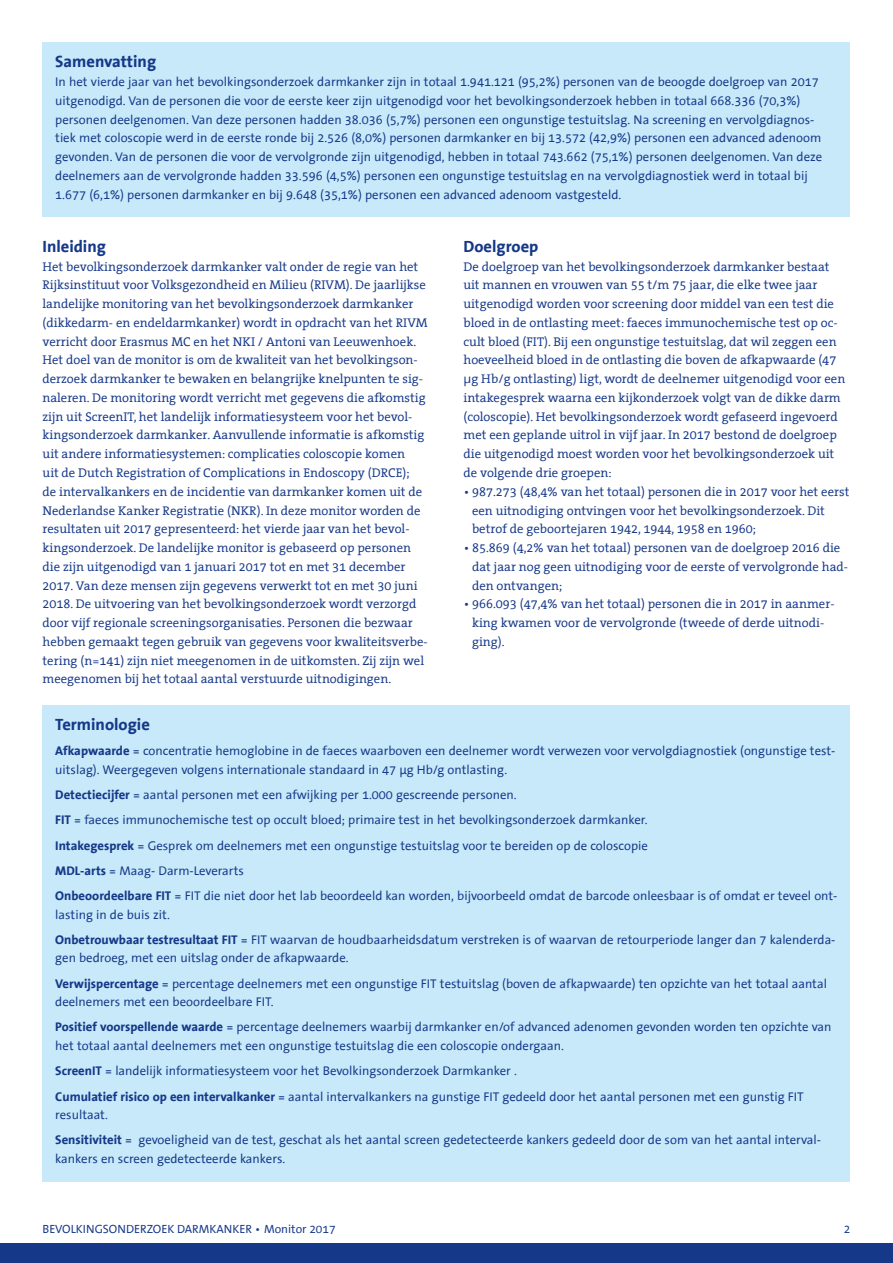
<style>
.page{position:relative;width:893px;height:1263px;background:#fff}
.page>*{position:absolute;margin:0;border:0;box-sizing:border-box;transform-origin:0 0}
.t1{font:700 16.5px "The Sans Office";color:#153889}
.t2{font:12.75px/18.8px "The Serif Office";color:#153889}
.t3{font:12.75px/25.2px "The Sans Office";color:#153889}
.t4{font:12px "The Sans Office";color:#153889}
.s1{font-weight:700}
</style>
<div class="page">
<div style="left:0;top:1243px;width:893px;height:20px;background:#153889"></div>
<div style="left:43px;top:43px;width:807px;height:174px;background:#c7e9fa"></div>
<div style="left:43px;top:705px;width:807px;height:477px;background:#c7e9fa"></div>
<p class="t1" style="left:55px;top:53px;width:102px">Samenvatting</p>
<p class="t3" style="left:55px;top:73px;width:768px;line-height:18.8px">In het vierde jaar van het bevolkingsonderzoek darmkanker zijn in totaal 1.941.121 (95,2%) personen van de beoogde doelgroep van 2017 uitgenodigd. Van de personen die voor de eerste keer zijn uitgenodigd voor het bevolkingsonderzoek hebben in totaal 668.336 (70,3%) personen deelgenomen. Van deze personen hadden 38.036 (5,7%) personen een ongunstige testuitslag. Na screening en vervolgdiagnos&shy;tiek met coloscopie werd in de eerste ronde bij 2.526 (8,0%) personen darmkanker en bij 13.572 (42,9%) personen een advanced adenoom gevonden. Van de personen die voor de vervolgronde zijn uitgenodigd, hebben in totaal 743.662 (75,1%) personen deelgenomen. Van deze deelnemers aan de vervolgronde hadden 33.596 (4,5%) personen een ongunstige testuitslag en na vervolgdiagnostiek werd in totaal bij 1.677 (6,1%) personen darmkanker en bij 9.648 (35,1%) personen een advanced adenoom vastgesteld.</p>
<p class="t1" style="left:43px;top:238px;width:65px">Inleiding</p>
<p class="t2" style="left:43px;top:257px;width:387px">Het bevolkingsonderzoek darmkanker valt onder de regie van het Rijksinstituut voor Volksgezondheid en Milieu (RIVM). De jaarlijkse landelijke monitoring van het bevolkingsonderzoek darmkanker (dikkedarm- en endeldarmkanker) wordt in opdracht van het RIVM verricht door Erasmus MC en het NKI / Antoni van Leeuwenhoek.<br>Het doel van de monitor is om de kwaliteit van het bevolkingson&shy;derzoek darmkanker te bewaken en belangrijke knelpunten te sig&shy;naleren. De monitoring wordt verricht met gegevens die afkomstig zijn uit ScreenIT, het landelijk informatiesysteem voor het bevol&shy;kingsonderzoek darmkanker. Aanvullende informatie is afkomstig uit andere informatiesystemen: complicaties coloscopie komen<br>uit de Dutch Registration of Complications in Endoscopy (DRCE);<br>de intervalkankers en de incidentie van darmkanker komen uit de Nederlandse Kanker Registratie (NKR). In deze monitor worden de resultaten uit 2017 gepresenteerd: het vierde jaar van het bevol&shy;kingsonderzoek. De landelijke monitor is gebaseerd op personen die zijn uitgenodigd van 1 januari 2017 tot en met 31 december 2017. Van deze mensen zijn gegevens verwerkt tot en met 30 juni 2018. De uitvoering van het bevolkingsonderzoek wordt verzorgd door vijf regionale screeningsorganisaties. Personen die bezwaar hebben gemaakt tegen gebruik van gegevens voor kwaliteitsverbe&shy;tering (n=141) zijn niet meegenomen in de uitkomsten. Zij zijn wel meegenomen bij het totaal aantal verstuurde uitnodigingen.</p>
<p class="t1" style="left:463px;top:238px;width:76px">Doelgroep</p>
<p class="t2" style="left:463px;top:257px;width:383px">De doelgroep van het bevolkingsonderzoek darmkanker bestaat uit mannen en vrouwen van 55 t/m 75 jaar, die elke twee jaar uitgenodigd worden voor screening door middel van een test die bloed in de ontlasting meet: faeces immunochemische test op oc&shy;cult bloed (FIT). Bij een ongunstige testuitslag, dat wil zeggen een hoeveelheid bloed in de ontlasting die boven de afkapwaarde (47 µg Hb/g ontlasting) ligt, wordt de deelnemer uitgenodigd voor een intakegesprek waarna een kijkonderzoek volgt van de dikke darm (coloscopie). Het bevolkingsonderzoek wordt gefaseerd ingevoerd met een geplande uitrol in vijf jaar. In 2017 bestond de doelgroep die uitgenodigd moest worden voor het bevolkingsonderzoek uit de volgende drie groepen:</p>
<p class="t2" style="left:472px;top:482px;width:379px;text-indent:-9px">•987.273 (48,4% van het totaal) personen die in 2017 voor het eerst een uitnodiging ontvingen voor het bevolkingsonderzoek. Dit betrof de geboortejaren 1942, 1944, 1958 en 1960;</p>
<p class="t2" style="left:472px;top:539px;width:378px;text-indent:-9px">•85.869 (4,2% van het totaal) personen van de doelgroep 2016 die dat jaar nog geen uitnodiging voor de eerste of vervolgronde had&shy;den ontvangen;</p>
<p class="t2" style="left:472px;top:595px;width:364px;text-indent:-9px">•966.093 (47,4% van het totaal) personen die in 2017 in aanmer&shy;king kwamen voor de vervolgronde (tweede of derde uitnodi&shy;ging).</p>
<p class="t1" style="left:55px;top:716px;width:96px">Terminologie</p>
<p class="t3" style="left:55px;top:742px;width:781px;line-height:18.8px"><span class="s1">Afkapwaarde</span> = concentratie hemoglobine in de faeces waarboven een deelnemer wordt verwezen voor vervolgdiagnostiek (ongunstige test&shy;uitslag). Weergegeven volgens internationale standaard in 47 µg Hb/g ontlasting.</p>
<p class="t3" style="left:55px;top:783px;width:783px"><span class="s1">Detectiecijfer</span> = aantal personen met een afwijking per 1.000 gescreende personen.<br><span class="s1">FIT</span> = faeces immunochemische test op occult bloed; primaire test in het bevolkingsonderzoek darmkanker.<br><span class="s1">Intakegesprek</span> = Gesprek om deelnemers met een ongunstige testuitslag voor te bereiden op de coloscopie<br><span class="s1">MDL-arts</span> = Maag- Darm-Leverarts<br><span class="s1">Onbeoordeelbare FIT</span> = FIT die niet door het lab beoordeeld kan worden, bijvoorbeeld omdat de barcode onleesbaar is of omdat er teveel ont-</p>
<p class="t3" style="left:55px;top:902px;width:782px">lasting in de buis zit.<br><span class="s1">Onbetrouwbaar testresultaat FIT</span> = FIT waarvan de houdbaarheidsdatum verstreken is of waarvan de retourperiode langer dan 7 kalenderda-</p>
<p class="t3" style="left:55px;top:946px;width:773px">gen bedroeg, met een uitslag onder de afkapwaarde.<br><span class="s1">Verwijspercentage</span> = percentage deelnemers met een ongunstige FIT testuitslag (boven de afkapwaarde) ten opzichte van het totaal aantal</p>
<p class="t3" style="left:55px;top:990px;width:778px">deelnemers met een beoordeelbare FIT.<br><span class="s1">Positief voorspellende waarde</span> = percentage deelnemers waarbij darmkanker en/of advanced adenomen gevonden worden ten opzichte van</p>
<p class="t3" style="left:55px;top:1034px;width:750px">het totaal aantal deelnemers met een ongunstige testuitslag die een coloscopie ondergaan.<br><span class="s1">ScreenIT</span> = landelijk informatiesysteem voor het Bevolkingsonderzoek Darmkanker .<br><span class="s1">Cumulatief risico op een intervalkanker</span> = aantal intervalkankers na gunstige FIT gedeeld door het aantal personen met een gunstig FIT</p>
<p class="t3" style="left:55px;top:1103px;width:767px">resultaat.<br><span class="s1">Sensitiviteit</span> = gevoeligheid van de test, geschat als het aantal screen gedetecteerde kankers gedeeld door de som van het aantal interval-</p>
<p class="t3" style="left:55px;top:1147px;width:232px">kankers en screen gedetecteerde kankers.</p>
<p class="t4" style="left:43px;top:1223px;width:295px">BEVOLKINGSONDERZOEK DARMKANKER • Monitor 2017</p>
<p class="t4" style="left:844px;top:1223px;width:8px">2</p>
</div>
